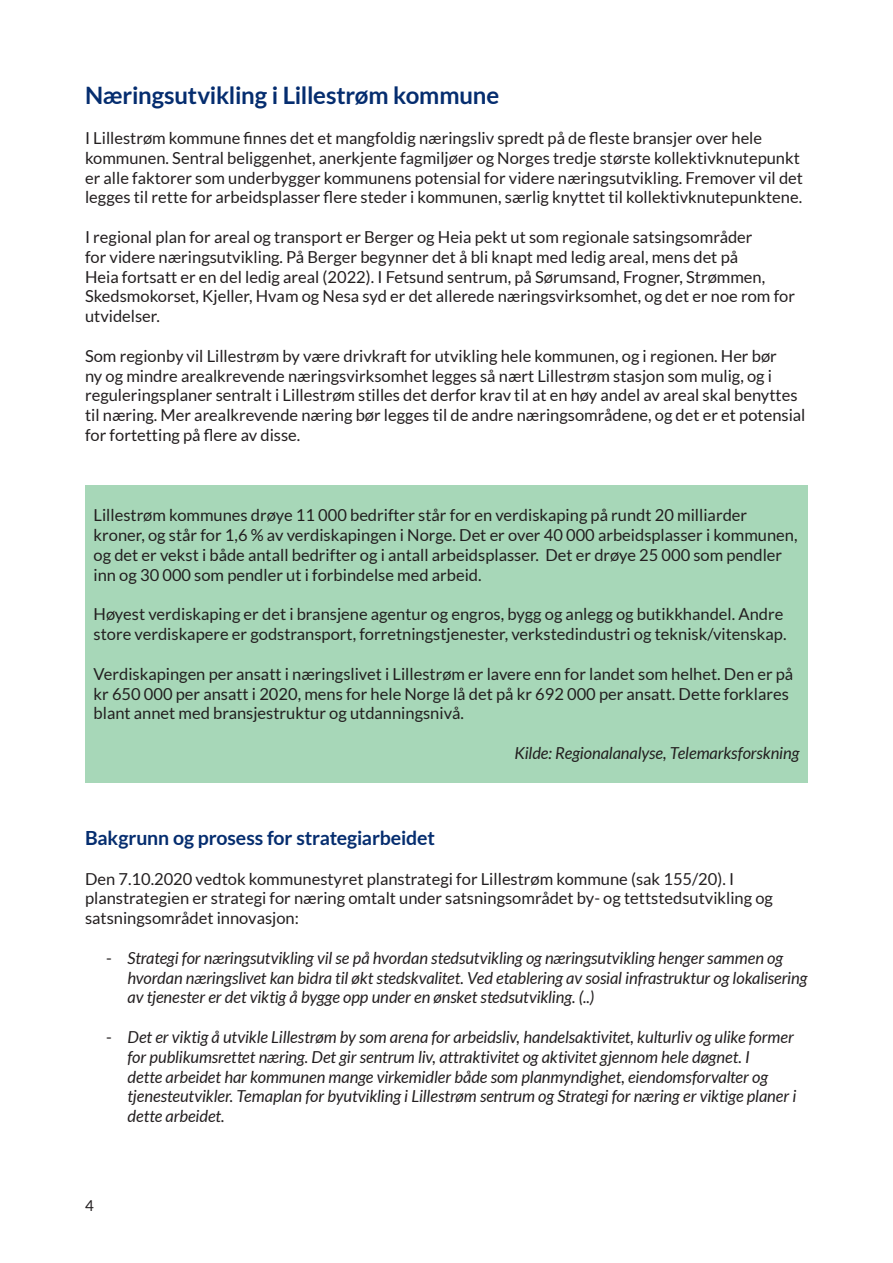
<style>
.page{position:relative;width:893px;height:1263px;background:#fff}
.page>*{position:absolute;margin:0;border:0;box-sizing:border-box;transform-origin:0 0}
.t1{font:700 24px "Lato";letter-spacing:-.01em;color:#052d6f}
.t2{font:700 19.5px "Lato";letter-spacing:-.005em;color:#052d6f}
.t3{font:16.5px/19.8px "Lato";color:#231f20}
.t4{font:italic 16.5px/19.8px "Lato";letter-spacing:-.005em;color:#231f20}
.t5{font:15px "Lato";color:#231f20}
.s1{font-style:normal}
</style>
<div class="page">
<div style="left:85px;top:485px;width:723px;height:297px;background:#a7d7b8"></div>
<h1 class="t1" style="left:85px;top:82px;width:416px">Næringsutvikling i Lillestrøm kommune</h1>
<p class="t3" style="left:85px;top:128px;width:719px">I Lillestrøm kommune finnes det et mangfoldig næringsliv spredt på de fleste bransjer over hele kommunen. Sentral beliggenhet, anerkjente fagmiljøer og Norges tredje største kollektivknutepunkt er alle faktorer som underbygger kommunens potensial for videre næringsutvikling. Fremover vil det legges til rette for arbeidsplasser flere steder i kommunen, særlig knyttet til kollektivknutepunktene.</p>
<p class="t3" style="left:85px;top:227px;width:711px">I regional plan for areal og transport er Berger og Heia pekt ut som regionale satsingsområder<br>for videre næringsutvikling. På Berger begynner det å bli knapt med ledig areal, mens det på<br>Heia fortsatt er en del ledig areal (2022). I Fetsund sentrum, på Sørumsand, Frogner, Strømmen, Skedsmokorset, Kjeller, Hvam og Nesa syd er det allerede næringsvirksomhet, og det er noe rom for utvidelser.</p>
<p class="t3" style="left:85px;top:346px;width:722px">Som regionby vil Lillestrøm by være drivkraft for utvikling hele kommunen, og i regionen. Her bør<br>ny og mindre arealkrevende næringsvirksomhet legges så nært Lillestrøm stasjon som mulig, og i reguleringsplaner sentralt i Lillestrøm stilles det derfor krav til at en høy andel av areal skal benyttes til næring. Mer arealkrevende næring bør legges til de andre næringsområdene, og det er et potensial for fortetting på flere av disse.</p>
<p class="t3" style="left:94px;top:505px;width:705px">Lillestrøm kommunes drøye 11 000 bedrifter står for en verdiskaping på rundt 20 milliarder kroner, og står for 1,6 % av verdiskapingen i Norge. Det er over 40 000 arbeidsplasser i kommunen, og det er vekst i både antall bedrifter og i antall arbeidsplasser. Det er drøye 25 000 som pendler inn og 30 000 som pendler ut i forbindelse med arbeid.</p>
<p class="t3" style="left:94px;top:604px;width:694px">Høyest verdiskaping er det i bransjene agentur og engros, bygg og anlegg og butikkhandel. Andre store verdiskapere er godstransport, forretningstjenester, verkstedindustri og teknisk/vitenskap.</p>
<p class="t3" style="left:94px;top:664px;width:701px">Verdiskapingen per ansatt i næringslivet i Lillestrøm er lavere enn for landet som helhet. Den er på kr 650 000 per ansatt i 2020, mens for hele Norge lå det på kr 692 000 per ansatt. Dette forklares blant annet med bransjestruktur og utdanningsnivå.</p>
<p class="t4" style="left:514px;top:744px;width:286px">Kilde: Regionalanalyse, Telemarksforskning</p>
<p class="t2" style="left:85px;top:827px;width:351px">Bakgrunn og prosess for strategiarbeidet</p>
<p class="t3" style="left:85px;top:868px;width:689px">Den 7.10.2020 vedtok kommunestyret planstrategi for Lillestrøm kommune (sak 155/20). I planstrategien er strategi for næring omtalt under satsningsområdet by- og tettstedsutvikling og satsningsområdet innovasjon:</p>
<p class="t4" style="left:128px;top:948px;width:681px;text-indent:-21px"><span class="s1">-</span> Strategi for næringsutvikling vil se på hvordan stedsutvikling og næringsutvikling henger sammen og hvordan næringslivet kan bidra til økt stedskvalitet. Ved etablering av sosial infrastruktur og lokalisering av tjenester er det viktig å bygge opp under en ønsket stedsutvikling. (..)</p>
<p class="t4" style="left:128px;top:1027px;width:670px;text-indent:-21px"><span class="s1">-</span> Det er viktig å utvikle Lillestrøm by som arena for arbeidsliv, handelsaktivitet, kulturliv og ulike former for publikumsrettet næring. Det gir sentrum liv, attraktivitet og aktivitet gjennom hele døgnet. I<br>dette arbeidet har kommunen mange virkemidler både som planmyndighet, eiendomsforvalter og tjenesteutvikler. Temaplan for byutvikling i Lillestrøm sentrum og Strategi for næring er viktige planer i dette arbeidet.</p>
<p class="t5" style="left:85px;top:1197px;width:10px">4</p>
</div>
